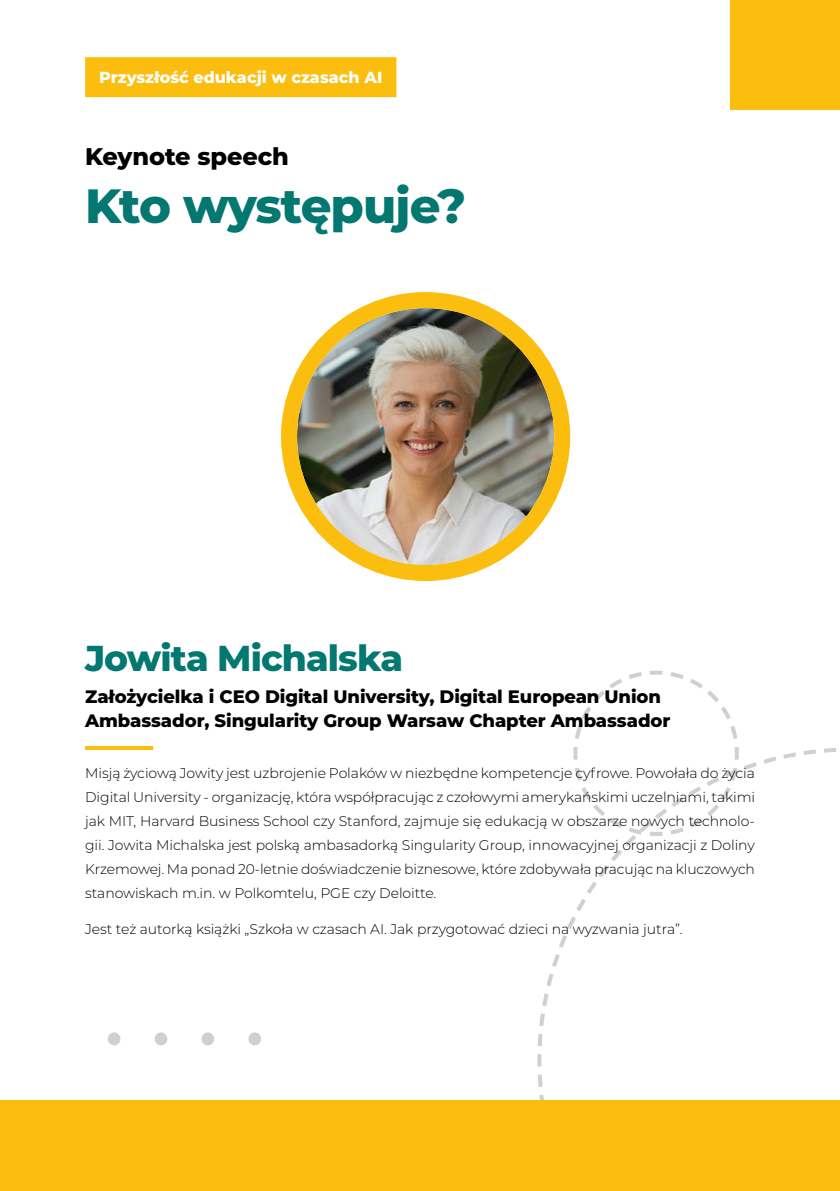
<style>
.page{position:relative;width:840px;height:1191px;background:#fff}
.page>*{position:absolute;margin:0;border:0;box-sizing:border-box;transform-origin:0 0}
.t1{font:800 48px "Montserrat";letter-spacing:-.025em;color:#027870}
.t2{font:800 36px "Montserrat";letter-spacing:-.025em;color:#027870}
.t3{font:800 24px "Montserrat";letter-spacing:-.005em;color:#000}
.t4{font:800 18px/24px "Montserrat";letter-spacing:-.005em;color:#000}
.t5{font:800 16px "Montserrat";color:#fff}
.t6{font:300 14px/24px "Montserrat";letter-spacing:-.005em;color:#000;text-align:justify}
</style>
<div class="page">
<svg style="left:537px;top:748px;width:299px;height:352px"></svg>
<svg style="left:571px;top:670px;width:169px;height:168px"></svg>
<div style="left:0;top:1100px;width:839px;height:91px;background:#fcbe0e"></div>
<div style="left:730px;top:0;width:109px;height:109px;background:#fcbe0e"></div>
<div style="left:248px;top:1032px;width:13px;height:13px;background:#d0d0d0;border-radius:50%"></div>
<div style="left:201px;top:1032px;width:13px;height:13px;background:#d0d0d0;border-radius:50%"></div>
<div style="left:155px;top:1032px;width:12px;height:13px;background:#d0d0d0;border-radius:50%"></div>
<div style="left:108px;top:1032px;width:12px;height:13px;background:#d0d0d0;border-radius:50%"></div>
<img style="left:297px;top:308px;width:257px;height:257px;border-radius:128px">
<div style="left:281px;top:292px;width:289px;height:289px;border:16px solid #fcbe0e;border-radius:50%"></div>
<div style="left:85px;top:57px;width:311px;height:40px;background:#fcbe0e"></div>
<hr style="left:85px;top:746px;width:68px;height:4px;background:#fcbe0e">
<p class="t5" style="left:99px;top:66px;width:285px">Przyszłość edukacji w czasach AI</p>
<h3 class="t3" style="left:85px;top:139px;width:205px">Keynote speech</h3>
<h1 class="t1" style="left:85px;top:170px;width:382px">Kto występuje?</h1>
<h2 class="t2" style="left:85px;top:632px;width:319px">Jowita Michalska</h2>
<p class="t4" style="left:85px;top:684px;width:586px">Założycielka i CEO Digital University, Digital European Union<br>Ambassador, Singularity Group Warsaw Chapter Ambassador</p>
<p class="t6" style="left:85px;top:761px;width:671px">Misją życiową Jowity jest uzbrojenie Polaków w niezbędne kompetencje cyfrowe. Powołała do życia Digital University - organizację, która współpracując z czołowymi amerykańskimi uczelniami, takimi jak MIT, Harvard Business School czy Stanford, zajmuje się edukacją w obszarze nowych technolo&shy;gii. Jowita Michalska jest polską ambasadorką Singularity Group, innowacyjnej organizacji z Doliny Krzemowej. Ma ponad 20-letnie doświadczenie biznesowe, które zdobywała pracując na kluczowych stanowiskach m.in. w Polkomtelu, PGE czy Deloitte.</p>
<p class="t6" style="left:85px;top:917px;width:598px">Jest też autorką książki „Szkoła w czasach AI. Jak przygotować dzieci na wyzwania jutra”.</p>
</div>
